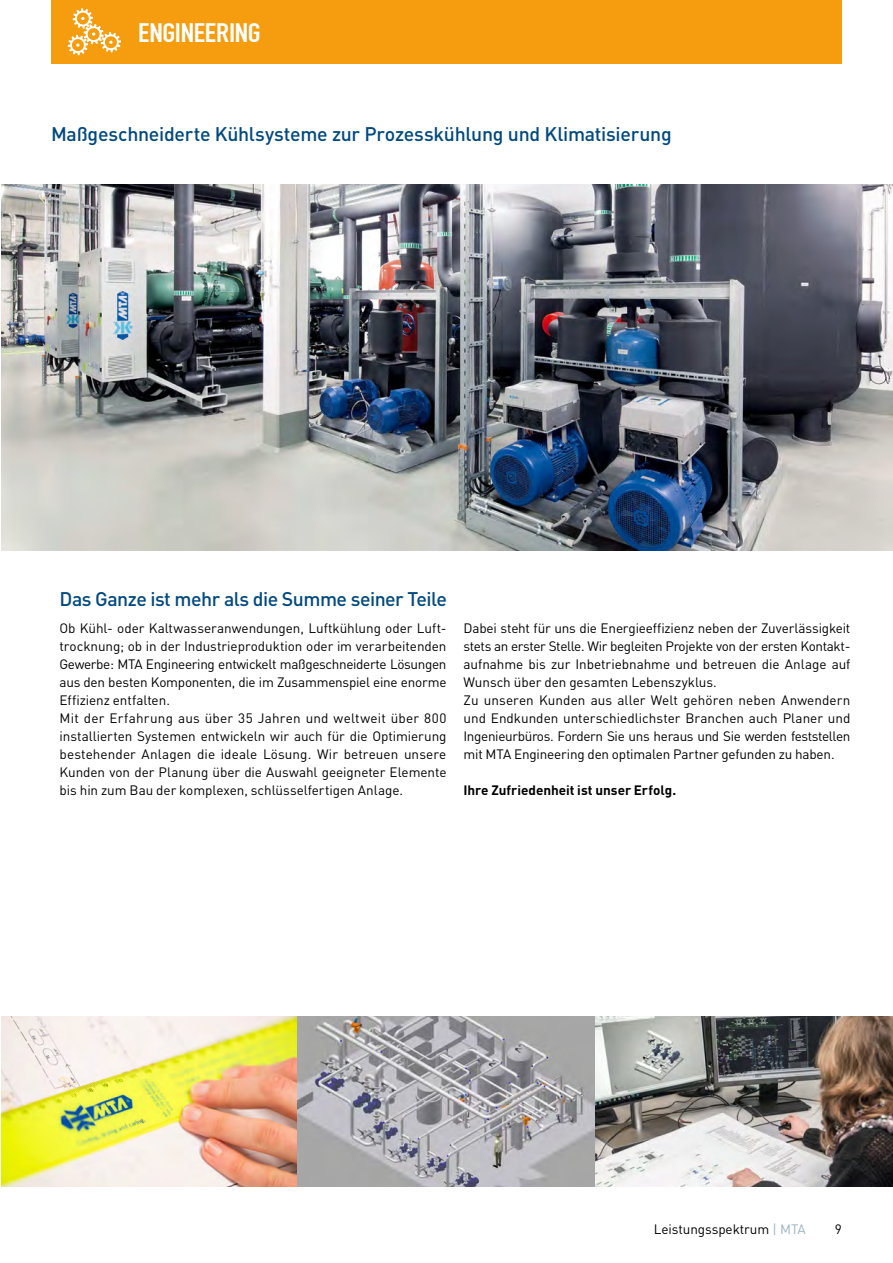
<style>
.page{position:relative;width:893px;height:1263px;background:#fff}
.page>*{position:absolute;margin:0;border:0;box-sizing:border-box;transform-origin:0 0}
.t1{font:26.4px "DIN Engschrift Std";letter-spacing:-.01em;color:#fff;scale:1.15 1}
.t2{font:500 19.5px "DIN Pro";letter-spacing:-.015em;color:#00497f}
.t3{font:13.5px/18px "DIN Pro";letter-spacing:-.005em;color:#000;text-align:justify}
.t4{font:700 13.5px "DIN Pro";color:#000}
.s1{color:#9ab4c4}
</style>
<div class="page">
<div style="left:51px;top:0;width:791px;height:64px;background:#f59d0f"></div>
<svg style="left:68px;top:8px;width:53px;height:47px"></svg>
<img style="left:1px;top:1016px;width:297px;height:170px">
<svg style="left:298px;top:1016px;width:297px;height:170px;background:#a9a8ac"></svg>
<img style="left:595px;top:1016px;width:298px;height:170px">
<img style="left:1px;top:184px;width:892px;height:366px">
<p class="t1" style="left:138px;top:17px;width:108px">ENGINEERING</p>
<p class="t2" style="left:51px;top:119px;width:622px">Maßgeschneiderte Kühlsysteme zur Prozesskühlung und Klimatisierung</p>
<p class="t2" style="left:60px;top:583px;width:389px">Das Ganze ist mehr als die Summe seiner Teile</p>
<p class="t3" style="left:60px;top:617px;width:388px">Ob Kühl- oder Kaltwasseranwendungen, Luftkühlung oder Luft&shy;trocknung; ob in der Industrieproduktion oder im verarbeitenden Gewerbe: MTA Engineering entwickelt maßgeschneiderte Lösungen aus den besten Komponenten, die im Zusammenspiel eine enorme Effizienz entfalten.</p>
<p class="t3" style="left:60px;top:707px;width:389px">Mit der Erfahrung aus über 35 Jahren und weltweit über 800 installierten Systemen entwickeln wir auch für die Optimierung bestehender Anlagen die ideale Lösung. Wir betreuen unsere Kunden von der Planung über die Auswahl geeigneter Elemente bis hin zum Bau der komplexen, schlüsselfertigen Anlage.</p>
<p class="t3" style="left:463px;top:617px;width:388px">Dabei steht für uns die Energieeffizienz neben der Zuverlässigkeit stets an erster Stelle. Wir begleiten Projekte von der ersten Kontakt&shy;aufnahme bis zur Inbetriebnahme und betreuen die Anlage auf Wunsch über den gesamten Lebenszyklus.</p>
<p class="t3" style="left:463px;top:689px;width:388px">Zu unseren Kunden aus aller Welt gehören neben Anwendern und Endkunden unterschiedlichster Branchen auch Planer und Ingenieurbüros. Fordern Sie uns heraus und Sie werden feststellen mit MTA Engineering den optimalen Partner gefunden zu haben.</p>
<p class="t4" style="left:463px;top:778px;width:214px">Ihre Zufriedenheit ist unser Erfolg.</p>
<p class="t3" style="left:654px;top:1219px;width:154px">Leistungsspektrum <span class="s1">| MTA</span></p>
<p class="t3" style="left:835px;top:1219px;width:9px">9</p>
</div>
